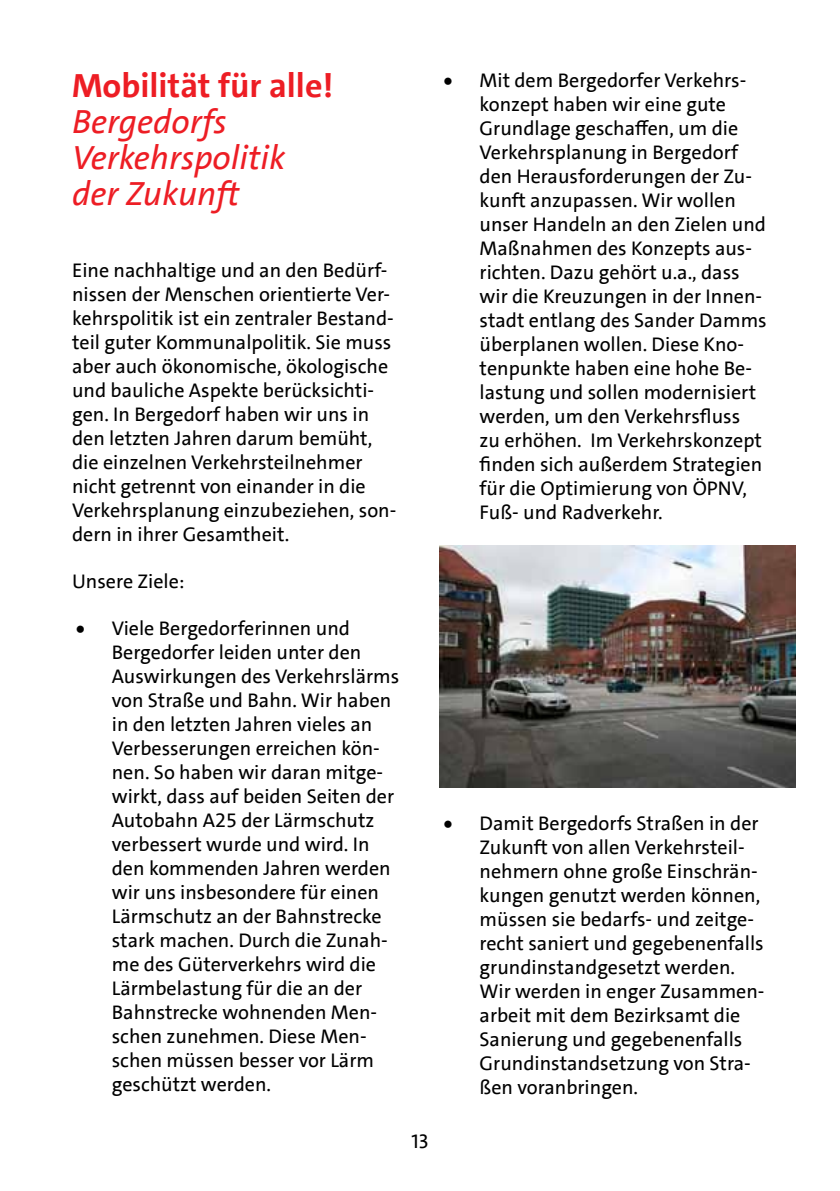
<style>
.page{position:relative;width:840px;height:1191px;background:#fff}
.page>*{position:absolute;margin:0;border:0;box-sizing:border-box;transform-origin:0 0}
.t1{font:italic 34px/36px "SPD The Sans";color:#ed1d24}
.t2{font:700 34px "SPD The Sans";color:#ed1d24}
.t3{font:20px/24px "SPD The Sans";color:#000}
.t4{font:20px "SPD The Sans Versal";color:#000}
</style>
<div class="page">
<img style="left:439px;top:546px;width:356px;height:241px">
<h1 class="t2" style="left:72px;top:64px;width:263px">Mobilität für alle!</h1>
<h1 class="t1" style="left:72px;top:104px;width:215px">Bergedorfs<br>Verkehrspolitik der Zukunft</h1>
<p class="t3" style="left:72px;top:259px;width:325px">Eine nachhaltige und an den Bedürf&shy;nissen der Menschen orientierte Ver&shy;kehrspolitik ist ein zentraler Bestand&shy;teil guter Kommunalpolitik. Sie muss aber auch ökonomische, ökologische und bauliche Aspekte berücksichti&shy;gen. In Bergedorf haben wir uns in den letzten Jahren darum bemüht, die einzelnen Verkehrsteilnehmer nicht getrennt von einander in die Verkehrsplanung einzubeziehen, son&shy;dern in ihrer Gesamtheit.</p>
<p class="t3" style="left:72px;top:569px;width:114px">Unsere Ziele:</p>
<p class="t3" style="left:112px;top:616px;width:289px;text-indent:-36px">• Viele Bergedorferinnen und<br>Bergedorfer leiden unter den<br>Auswirkungen des Verkehrslärms von Straße und Bahn. Wir haben in den letzten Jahren vieles an<br>Verbesserungen erreichen kön&shy;nen. So haben wir daran mitge&shy;wirkt, dass auf beiden Seiten der<br>Autobahn A25 der Lärmschutz verbessert wurde und wird. In den kommenden Jahren werden wir uns insbesondere für einen<br>Lärmschutz an der Bahnstrecke stark machen. Durch die Zunah&shy;me des Güterverkehrs wird die<br>Lärmbelastung für die an der<br>Bahnstrecke wohnenden Men&shy;schen zunehmen. Diese Men&shy;schen müssen besser vor Lärm geschützt werden.</p>
<p class="t4" style="left:411px;top:1128px;width:19px">13</p>
<p class="t3" style="left:479px;top:68px;width:288px;text-indent:-36px">• Mit dem Bergedorfer Verkehrs&shy;konzept haben wir eine gute<br>Grundlage geschaffen, um die<br>Verkehrsplanung in Bergedorf den Herausforderungen der Zu&shy;kunft anzupassen. Wir wollen unser Handeln an den Zielen und<br>Maßnahmen des Konzepts aus&shy;richten. Dazu gehört u.a., dass wir die Kreuzungen in der Innen&shy;stadt entlang des Sander Damms überplanen wollen. Diese Kno&shy;tenpunkte haben eine hohe Be&shy;lastung und sollen modernisiert werden, um den Verkehrsfluss<br>zu erhöhen. Im Verkehrskonzept finden sich außerdem Strategien für die Optimierung von ÖPNV,<br>Fuß- und Radverkehr.</p>
<p class="t3" style="left:479px;top:811px;width:286px;text-indent:-36px">• Damit Bergedorfs Straßen in der<br>Zukunft von allen Verkehrsteil&shy;nehmern ohne große Einschrän&shy;kungen genutzt werden können, müssen sie bedarfs- und zeitge&shy;recht saniert und gegebenenfalls grundinstandgesetzt werden.<br>Wir werden in enger Zusammen&shy;arbeit mit dem Bezirksamt die<br>Sanierung und gegebenenfalls<br>Grundinstandsetzung von Stra&shy;ßen voranbringen.</p>
</div>
